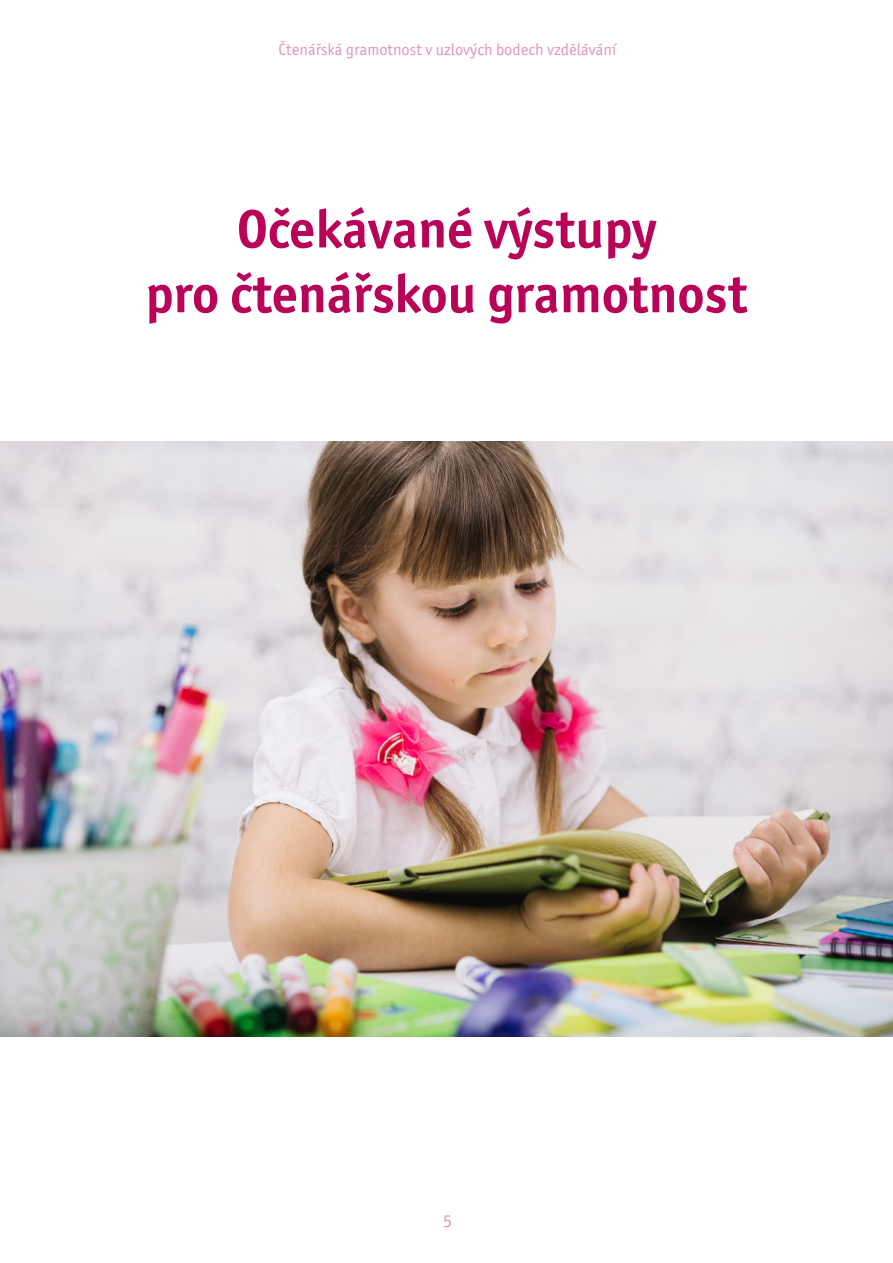
<style>
.page{position:relative;width:893px;height:1263px;background:#fff}
.page>*{position:absolute;margin:0;border:0;box-sizing:border-box;transform-origin:0 0}
.nadpis2{font:700 54px/64.8px "Officina Sans Itc TOT";color:#b80359;text-align:center}
.t1{font:18px "Officina Sans Itc TOT";color:#e195b9}
.t2{font:16.5px "Officina Sans Itc TOT";color:#e195b9}
</style>
<div class="page">
<img style="left:0;top:441px;width:893px;height:595px">
<p class="t2" style="left:279px;top:40px;width:339px">Čtenářská gramotnost v uzlových bodech vzdělávání</p>
<p class="nadpis2" style="left:145px;top:196px;width:604px">Očekávané výstupy<br>pro čtenářskou gramotnost</p>
<p class="t1" style="left:443px;top:1210px;width:10px">5</p>
</div>
